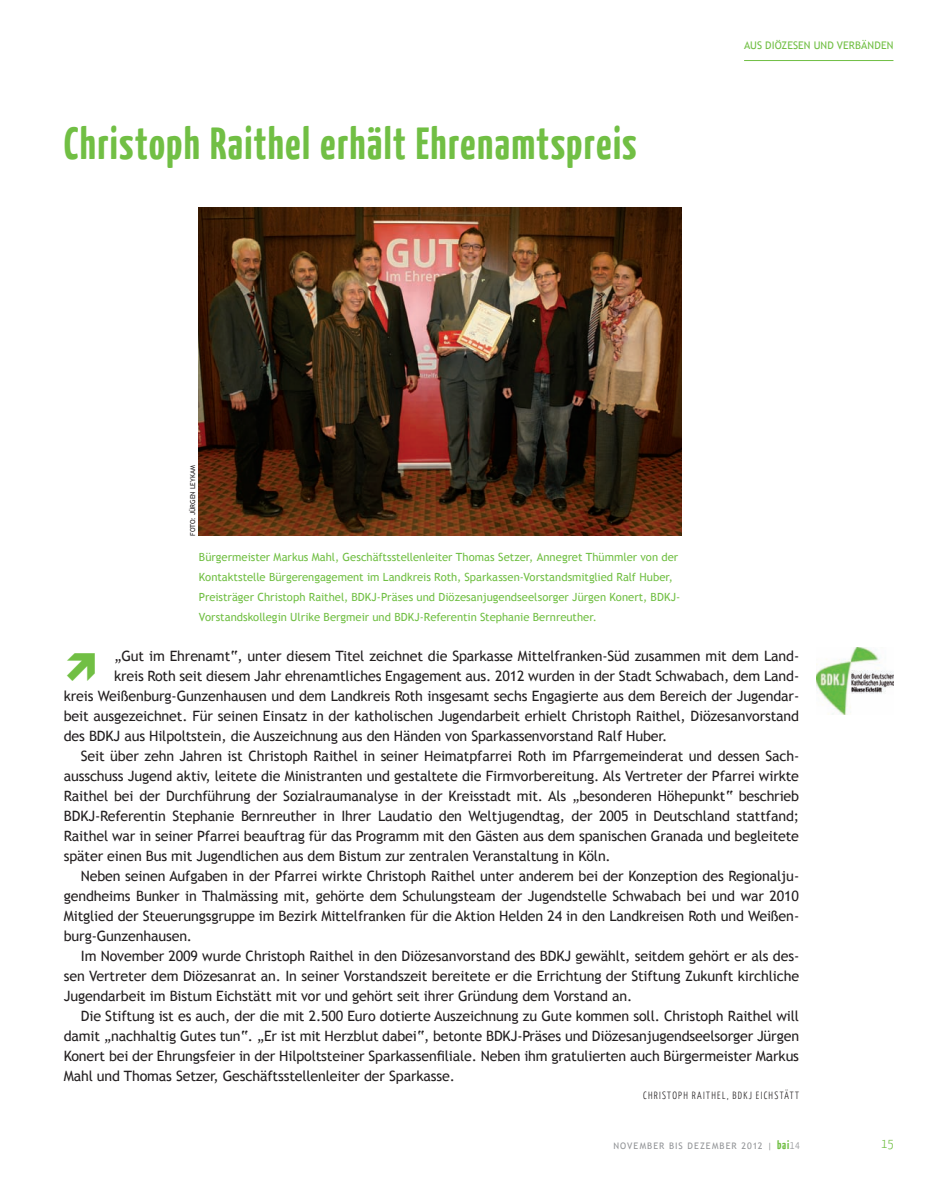
<style>
.page{position:relative;width:936px;height:1191px;background:#fff}
.page>*{position:absolute;margin:0;border:0;box-sizing:border-box;transform-origin:0 0}
.t1{font:700 45px "BDKJ";letter-spacing:.02em;color:#71bf44}
.t2{font:14.25px "Trebuchet MS";letter-spacing:-.01em;color:#231f20}
.t3{font:300 13.5px "BDKJ";color:#71bf44}
.t4{font:11.25px/20px "Trebuchet MS";color:#71bf44}
.t5{font:300 10.5px "BDKJ";letter-spacing:.105em;color:#231f20}
.t6{font:10.5px "Trebuchet MS";letter-spacing:.005em;color:#71bf44}
.t7{font:9px "Trebuchet MS";letter-spacing:.12em;color:#939598}
.t8{font:6.75px "Trebuchet MS";letter-spacing:.005em;color:#231f20}
.s1{font-family:"BDKJ";font-weight:700;font-size:12px;color:#71bf44}
.s2{font-family:"BDKJ";font-weight:300;font-size:11.25px}
</style>
<div class="page">
<hr style="left:744px;top:60px;width:149px;height:1px;background:#71bf44">
<img style="left:199px;top:207px;width:482px;height:329px">
<img style="left:816px;top:647px;width:77px;height:67px">
<h1 class="t1" style="left:64px;top:114px;width:574px">Christoph Raithel erhält Ehrenamtspreis</h1>
<p class="t6" style="left:744px;top:39px;width:151px">AUS DIÖZESEN UND VERBÄNDEN</p>
<p class="t8" style="left:189px;top:536px;width:73px;rotate:-90deg">FOTO: JÜRGEN LEYKAM</p>
<p class="t4" style="left:199px;top:547px;width:483px">Bürgermeister Markus Mahl, Geschäftsstellenleiter Thomas Setzer, Annegret Thümmler von der Kontaktstelle Bürgerengagement im Landkreis Roth, Sparkassen-Vorstandsmitglied Ralf Huber, Preisträger Christoph Raithel, BDKJ-Präses und Diözesanjugendseelsorger Jürgen Konert, BDKJ-Vorstandskollegin Ulrike Bergmeir und BDKJ-Referentin Stephanie Bernreuther.</p>
<p class="t2" style="left:114px;top:647px;width:686px">„Gut im Ehrenamt“, unter diesem Titel zeichnet die Sparkasse Mittelfranken-Süd zusammen mit dem Land-</p>
<p class="t2" style="left:114px;top:667px;width:686px">kreis Roth seit diesem Jahr ehrenamtliches Engagement aus. 2012 wurden in der Stadt Schwabach, dem Land-</p>
<p class="t2" style="left:64px;top:687px;width:737px">kreis Weißenburg-Gunzenhausen und dem Landkreis Roth insgesamt sechs Engagierte aus dem Bereich der Jugendar-</p>
<p class="t2" style="left:64px;top:707px;width:736px">beit ausgezeichnet. Für seinen Einsatz in der katholischen Jugendarbeit erhielt Christoph Raithel, Diözesanvorstand</p>
<p class="t2" style="left:64px;top:727px;width:605px">des BDKJ aus Hilpoltstein, die Auszeichnung aus den Händen von Sparkassenvorstand Ralf Huber.</p>
<p class="t2" style="left:81px;top:747px;width:720px">Seit über zehn Jahren ist Christoph Raithel in seiner Heimatpfarrei Roth im Pfarrgemeinderat und dessen Sach-</p>
<p class="t2" style="left:64px;top:767px;width:736px">ausschuss Jugend aktiv, leitete die Ministranten und gestaltete die Firmvorbereitung. Als Vertreter der Pfarrei wirkte</p>
<p class="t2" style="left:64px;top:787px;width:736px">Raithel bei der Durchführung der Sozialraumanalyse in der Kreisstadt mit. Als „besonderen Höhepunkt“ beschrieb</p>
<p class="t2" style="left:64px;top:807px;width:736px">BDKJ-Referentin Stephanie Bernreuther in Ihrer Laudatio den Weltjugendtag, der 2005 in Deutschland stattfand;</p>
<p class="t2" style="left:64px;top:827px;width:736px">Raithel war in seiner Pfarrei beauftrag für das Programm mit den Gästen aus dem spanischen Granada und begleitete</p>
<p class="t2" style="left:64px;top:847px;width:548px">später einen Bus mit Jugendlichen aus dem Bistum zur zentralen Veranstaltung in Köln.</p>
<p class="t2" style="left:81px;top:867px;width:720px">Neben seinen Aufgaben in der Pfarrei wirkte Christoph Raithel unter anderem bei der Konzeption des Regionalju-</p>
<p class="t2" style="left:64px;top:887px;width:736px">gendheims Bunker in Thalmässing mit, gehörte dem Schulungsteam der Jugendstelle Schwabach bei und war 2010</p>
<p class="t2" style="left:64px;top:907px;width:737px">Mitglied der Steuerungsgruppe im Bezirk Mittelfranken für die Aktion Helden 24 in den Landkreisen Roth und Weißen-</p>
<p class="t2" style="left:64px;top:927px;width:130px">burg-Gunzenhausen.</p>
<p class="t2" style="left:81px;top:947px;width:720px">Im November 2009 wurde Christoph Raithel in den Diözesanvorstand des BDKJ gewählt, seitdem gehört er als des-</p>
<p class="t2" style="left:64px;top:967px;width:736px">sen Vertreter dem Diözesanrat an. In seiner Vorstandszeit bereitete er die Errichtung der Stiftung Zukunft kirchliche</p>
<p class="t2" style="left:64px;top:987px;width:570px">Jugendarbeit im Bistum Eichstätt mit vor und gehört seit ihrer Gründung dem Vorstand an.</p>
<p class="t2" style="left:81px;top:1007px;width:719px">Die Stiftung ist es auch, der die mit 2.500 Euro dotierte Auszeichnung zu Gute kommen soll. Christoph Raithel will</p>
<p class="t2" style="left:64px;top:1027px;width:736px">damit „nachhaltig Gutes tun“. „Er ist mit Herzblut dabei“, betonte BDKJ-Präses und Diözesanjugendseelsorger Jürgen</p>
<p class="t2" style="left:64px;top:1047px;width:736px">Konert bei der Ehrungsfeier in der Hilpoltsteiner Sparkassenfiliale. Neben ihm gratulierten auch Bürgermeister Markus</p>
<p class="t2" style="left:64px;top:1067px;width:392px">Mahl und Thomas Setzer, Geschäftsstellenleiter der Sparkasse.</p>
<p class="t5" style="left:643px;top:1088px;width:158px">CHRISTOPH RAITHEL, BDKJ EICHSTÄTT</p>
<p class="t7" style="left:613px;top:1140px;width:188px">NOVEMBER BIS DEZEMBER 2012 | <span class="s1">bai</span><span class="s2">14</span></p>
<p class="t3" style="left:881px;top:1134px;width:14px">15</p>
</div>
